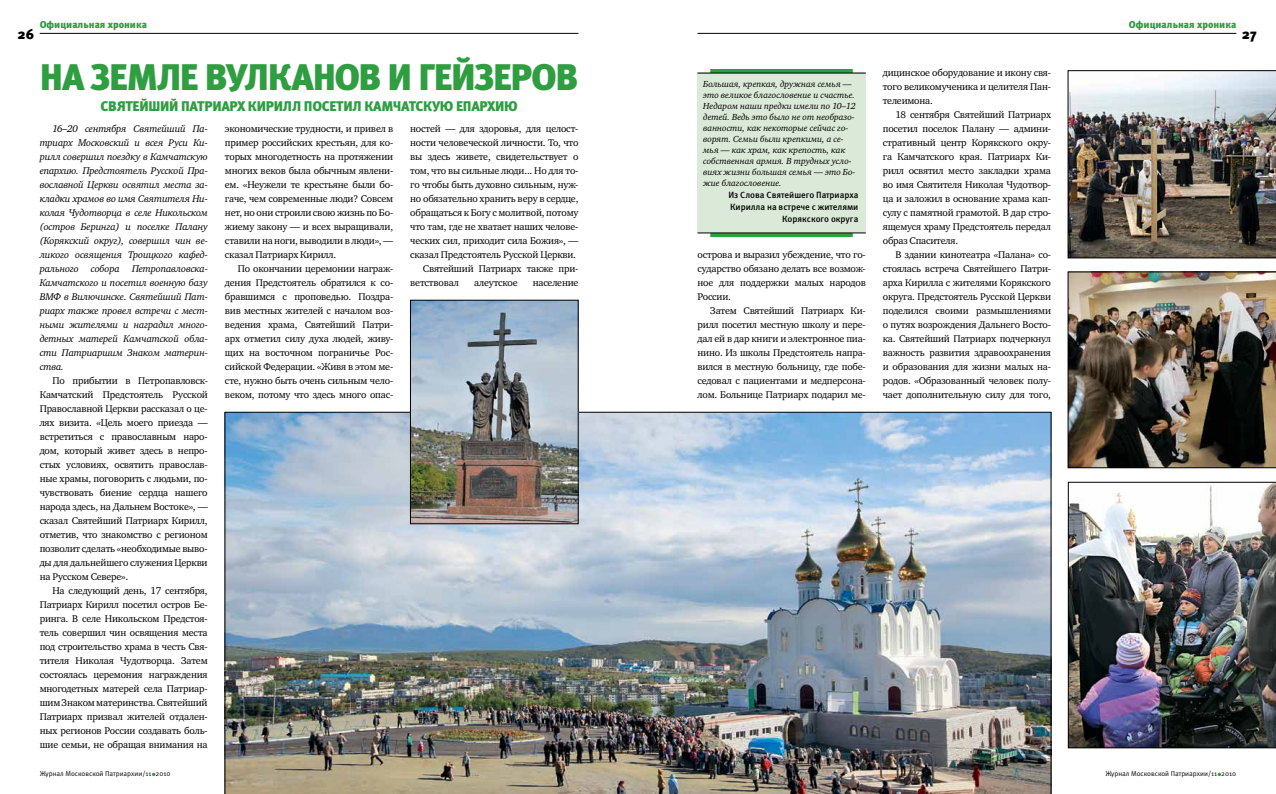
<style>
.page{position:relative;width:1276px;height:794px;background:#fff}
.page>*{position:absolute;margin:0;border:0;box-sizing:border-box;transform-origin:0 0}
.t1{font:900 37px "Meta Pro";letter-spacing:.04em;color:#2f9e41}
.t2{font:900 14px "Meta Pro";letter-spacing:.06em;color:#2f9e41}
.t3{font:900 14px "Meta Pro";color:#000}
.t4{font:10px/14px "Charter ITC";letter-spacing:-.02em;color:#000;text-align:justify}
.t5{font:italic 10px/14px "Charter ITC";letter-spacing:-.02em;color:#000;text-align:justify}
.t6{font:900 10px "Meta Pro";color:#2f9e41}
.t7{font:10px "Charter ITC";color:#000}
.t8{font:italic 9px/11px "Charter ITC";letter-spacing:-.005em;color:#000}
.t9{font:500 9px/12px "Meta Pro";letter-spacing:-.005em;color:#000;text-align:right}
.t10{font:7px "Meta Pro";color:#000}
</style>
<div class="page">
<hr style="left:40px;top:33px;width:538px;height:1px;background:#000">
<hr style="left:697px;top:33px;width:539px;height:1px;background:#000">
<svg style="left:1217px;top:772px;width:4px;height:4px"></svg>
<img style="left:225px;top:412px;width:826px;height:382px">
<img style="left:1067px;top:70px;width:209px;height:188px">
<img style="left:1068px;top:482px;width:208px;height:266px">
<img style="left:1067px;top:272px;width:209px;height:196px">
<img style="left:412px;top:302px;width:164px;height:220px">
<div style="left:410px;top:300px;width:168px;height:224px;border:1px solid #000"></div>
<div style="left:697px;top:73px;width:169px;height:160px;background:#dbe9d8"></div>
<svg style="left:710px;top:69px;width:143px;height:4px"></svg>
<hr style="left:710px;top:233px;width:143px;height:4px;background:#2f9e41">
<hr style="left:697px;top:233px;width:169px;height:1px;background:#000">
<hr style="left:697px;top:73px;width:169px;height:1px;background:#000">
<p class="t6" style="left:40px;top:18px;width:109px">Официальная хроника</p>
<h2 class="t3" style="left:18px;top:25px;width:18px">26</h2>
<h1 class="t1" style="left:40px;top:53px;width:493px">На земле вулканов и гейзеров</h1>
<h2 class="t2" style="left:100px;top:97px;width:114px">Святейший Патриар</h2>
<h2 class="t2" style="left:237px;top:97px;width:29px">х Кири</h2>
<h2 class="t2" style="left:283px;top:97px;width:92px">лл посетил камча</h2>
<h2 class="t2" style="left:409px;top:97px;width:110px">тскую епархию</h2>
<p class="t5" style="left:40px;top:121px;width:170px;text-indent:13px">16–20 сентября Святейший Па&shy;триарх Московский и всея Руси Ки&shy;рилл совершил поездку в Камчатскую епархию. Предстоятель Русской Пра&shy;вославной Церкви освятил места за&shy;кладки храмов во имя Святителя Ни&shy;колая Чудотворца в селе Никольском (остров Беринга) и поселке Палану (Корякский округ), совершил чин ве&shy;ликого освящения Троицкого кафед&shy;рального собора Петропавловска-Камчатского и посетил военную базу ВМФ в Вилючинске. Святейший Пат&shy;риарх также провел встречи с мест&shy;ными жителями и наградил много&shy;детных матерей Камчатской обла&shy;сти Патриаршим Знаком материн&shy;ства.</p>
<p class="t4" style="left:40px;top:373px;width:170px;text-indent:13px">По прибытии в Петропавловск-Камчатский Предстоятель Русской Православной Церкви рассказал о це&shy;лях визита. «Цель моего приезда — встретиться с православным наро&shy;дом, который живет здесь в непро&shy;стых условиях, освятить православ&shy;ные храмы, поговорить с людьми, по&shy;чувствовать биение сердца нашего народа здесь, на Дальнем Востоке», — сказал Святейший Патриарх Кирилл, отметив, что знакомство с регионом позволит сделать «необходимые выво&shy;ды для дальнейшего служения Церкви на Русском Севере».</p>
<p class="t4" style="left:40px;top:583px;width:169px;text-indent:13px">На следующий день, 17 сентября, Патриарх Кирилл посетил остров Бе&shy;ринга. В селе Никольском Предстоя&shy;тель совершил чин освящения места под строительство храма в честь Свя&shy;тителя Николая Чудотворца. Затем состоялась церемония награждения многодетных матерей села Патриар&shy;шим Знаком материнства. Святейший Патриарх призвал жителей отдален&shy;ных регионов России создавать боль&shy;шие семьи, не обращая внимания на</p>
<p class="t10" style="left:40px;top:769px;width:132px">Журнал Московской Патриархии/11 2010</p>
<p class="t4" style="left:225px;top:121px;width:170px">экономические трудности, и привел в пример российских крестьян, для ко&shy;торых многодетность на протяжении многих веков была обычным явлени&shy;ем. «Неужели те крестьяне были бо&shy;гаче, чем современные люди? Совсем нет, но они строили свою жизнь по Бо&shy;жиему закону — и всех выращивали, ставили на ноги, выводили в люди», — сказал Патриарх Кирилл.</p>
<p class="t4" style="left:225px;top:261px;width:170px;text-indent:13px">По окончании церемонии награж&shy;дения Предстоятель обратился к со&shy;бравшимся с проповедью. Поздра&shy;вив местных жителей с началом воз&shy;ведения храма, Святейший Патри&shy;арх отметил силу духа людей, живу&shy;щих на восточном пограничье Рос&shy;сийской Федерации. «Живя в этом ме&shy;сте, нужно быть очень сильным чело&shy;веком, потому что здесь много опас-</p>
<p class="t4" style="left:410px;top:121px;width:170px">ностей — для здоровья, для целост-</p>
<p class="t4" style="left:410px;top:135px;width:170px">ности человеческой личности. То, что</p>
<p class="t4" style="left:410px;top:149px;width:170px">вы здесь живете, свидетельствует о</p>
<p class="t4" style="left:410px;top:163px;width:170px">том, что вы сильные люди... Но для то-</p>
<p class="t4" style="left:410px;top:177px;width:170px">го чтобы быть духовно сильным, нуж-</p>
<p class="t4" style="left:410px;top:191px;width:170px">но обязательно хранить веру в сердце,</p>
<p class="t4" style="left:410px;top:205px;width:170px">обращаться к Богу с молитвой, потому</p>
<p class="t4" style="left:410px;top:219px;width:170px">что там, где не хватает наших челове-</p>
<p class="t4" style="left:410px;top:233px;width:170px">ческих сил, приходит сила Божия», —</p>
<p class="t4" style="left:410px;top:247px;width:167px">сказал Предстоятель Русской Церкви.</p>
<p class="t4" style="left:423px;top:261px;width:157px">Святейший Патриарх также при-</p>
<p class="t7" style="left:410px;top:276px;width:50px">ветствовал</p>
<p class="t4" style="left:474px;top:275px;width:45px">алеутское</p>
<p class="t4" style="left:533px;top:275px;width:47px">население</p>
<p class="t8" style="left:703px;top:78px;width:154px">Большая, крепкая, дружная семья — это великое благословение и счастье.<br>Недаром наши предки имели по 10–12 детей. Ведь это было не от необразо&shy;ванности, как некоторые сейчас го&shy;ворят. Семьи были крепкими, а се&shy;мья — как храм, как крепость, как собственная армия. В трудных усло&shy;виях жизни большая семья — это Бо&shy;жие благословение.</p>
<p class="t9" style="left:728px;top:189px;width:132px">Из Слова Святейшего Патриарха<br>Кирилла на встрече с жителями<br>Корякского округа</p>
<p class="t4" style="left:697px;top:247px;width:170px">острова и выразил убеждение, что го&shy;сударство обязано делать все возмож&shy;ное для поддержки малых народов России.</p>
<p class="t4" style="left:697px;top:303px;width:170px;text-indent:13px">Затем Святейший Патриарх Ки&shy;рилл посетил местную школу и пере&shy;дал ей в дар книги и электронное пиа&shy;нино. Из школы Предстоятель напра&shy;вился в местную больницу, где побе&shy;седовал с пациентами и медперсона&shy;лом. Больнице Патриарх подарил ме-</p>
<p class="t4" style="left:883px;top:65px;width:170px">дицинское оборудование и икону свя&shy;того великомученика и целителя Пан&shy;телеимона.</p>
<p class="t4" style="left:883px;top:107px;width:170px;text-indent:13px">18 сентября Святейший Патриарх посетил поселок Палану — админи&shy;стративный центр Корякского окру&shy;га Камчатского края. Патриарх Ки&shy;рилл освятил место закладки храма во имя Святителя Николая Чудотвор&shy;ца и заложил в основание храма кап&shy;сулу с памятной грамотой. В дар стро&shy;ящемуся храму Предстоятель передал образ Спасителя.</p>
<p class="t4" style="left:883px;top:247px;width:170px;text-indent:13px">В здании кинотеатра «Палана» со&shy;стоялась встреча Святейшего Патри&shy;арха Кирилла с жителями Корякского округа. Предстоятель Русской Церкви поделился своими размышлениями о путях возрождения Дальнего Восто&shy;ка. Святейший Патриарх подчеркнул важность развития здравоохранения и образования для жизни малых на&shy;родов. «Образованный человек полу&shy;чает дополнительную силу для того,</p>
<p class="t6" style="left:1129px;top:18px;width:109px">Официальная хроника</p>
<h2 class="t3" style="left:1242px;top:25px;width:16px">27</h2>
<p class="t10" style="left:1105px;top:769px;width:132px">Журнал Московской Патриархии/11 2010</p>
</div>
